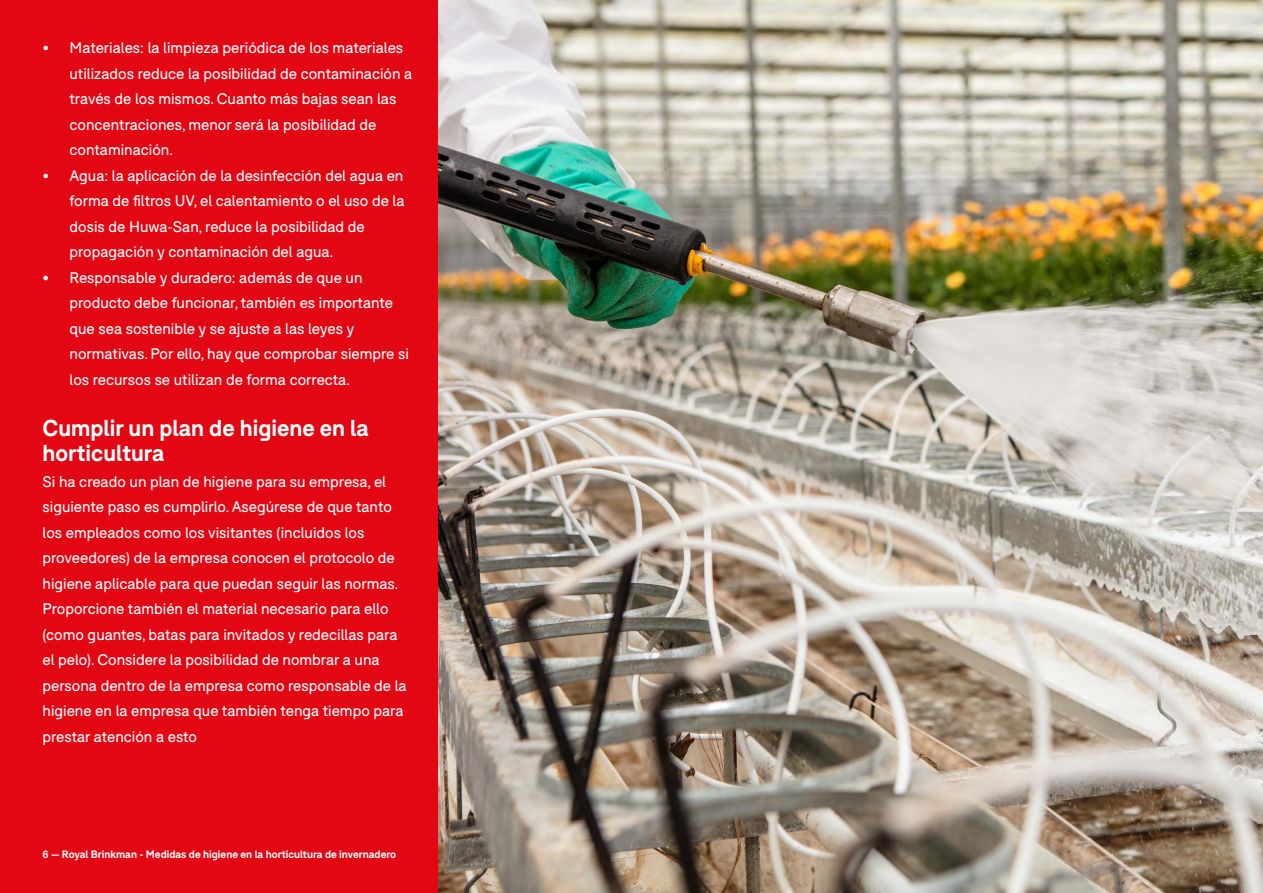
<style>
.page{position:relative;width:1263px;height:893px;background:#fff}
.page>*{position:absolute;margin:0;border:0;box-sizing:border-box;transform-origin:0 0}
.t1{font:700 22.5px/25.5px "F37 Bolton";color:#fff}
.t2{font:15px/25.5px "F37 Bolton";color:#fff}
.t3{font:700 10.5px "F37 Bolton";color:#fff}
</style>
<div class="page">
<div style="left:0;top:0;width:438px;height:893px;background:#e30613"></div>
<img style="left:438px;top:0;width:825px;height:893px">
<p class="t2" style="left:70px;top:35px;width:344px;text-indent:-27px">• Materiales: la limpieza periódica de los materiales utilizados reduce la posibilidad de contaminación a través de los mismos. Cuanto más bajas sean las concentraciones, menor será la posibilidad de contaminación.</p>
<p class="t2" style="left:70px;top:163px;width:336px;text-indent:-27px">• Agua: la aplicación de la desinfección del agua en forma de filtros UV, el calentamiento o el uso de la dosis de Huwa-San, reduce la posibilidad de propagación y contaminación del agua.</p>
<p class="t2" style="left:70px;top:265px;width:341px;text-indent:-27px">• Responsable y duradero: además de que un producto debe funcionar, también es importante que sea sostenible y se ajuste a las leyes y normativas. Por ello, hay que comprobar siempre si los recursos se utilizan de forma correcta.</p>
<h1 class="t1" style="left:43px;top:415px;width:328px">Cumplir un plan de higiene en la horticultura</h1>
<p class="t2" style="left:43px;top:469px;width:366px">Si ha creado un plan de higiene para su empresa, el siguiente paso es cumplirlo. Asegúrese de que tanto los empleados como los visitantes (incluidos los proveedores) de la empresa conocen el protocolo de higiene aplicable para que puedan seguir las normas.<br>Proporcione también el material necesario para ello (como guantes, batas para invitados y redecillas para el pelo). Considere la posibilidad de nombrar a una persona dentro de la empresa como responsable de la higiene en la empresa que también tenga tiempo para prestar atención a esto</p>
<p class="t3" style="left:43px;top:848px;width:355px">6 — Royal Brinkman - Medidas de higiene en la horticultura de invernadero</p>
</div>
